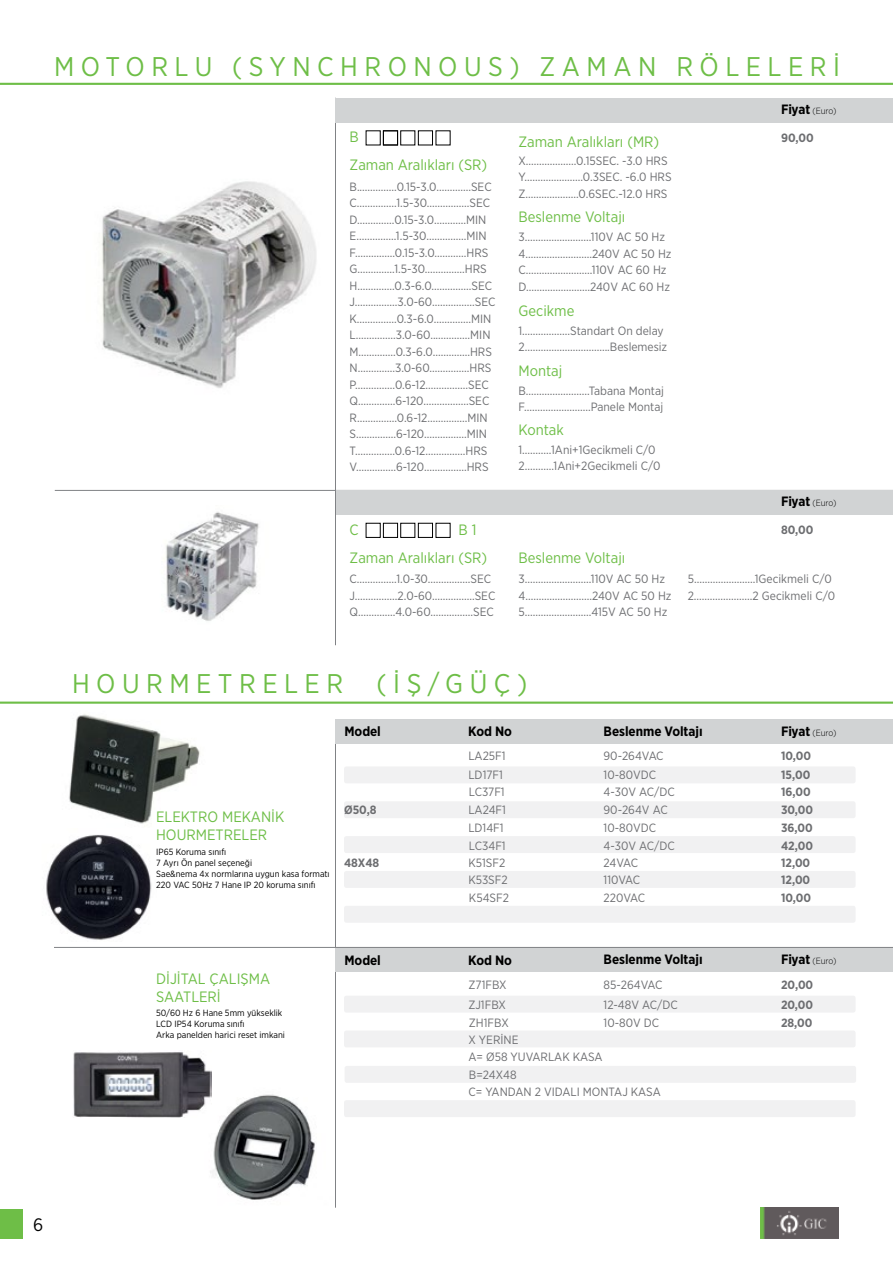
<style>
.page{position:relative;width:893px;height:1263px;background:#fff}
.page>*{position:absolute;margin:0;border:0;box-sizing:border-box;transform-origin:0 0}
.t1{font:27px "Gotham Narrow";letter-spacing:.24em;color:#6ebe47}
.t2{font:18px "Gotham Narrow";color:#000}
.t3{font:15px/18px "Gotham Narrow";color:#6ebe47}
.t4{font:700 13.5px "Gotham Narrow";color:#000}
.t5{font:12px/16.5px "Gotham Narrow";color:#6d6e71}
.t6{font:700 12px "Gotham Narrow";color:#6d6e71}
.t7{font:9px/10.8px "Gotham Narrow";color:#000}
.t8{font:300 9px "Gotham Narrow";color:#000}
</style>
<div class="page">
<div style="left:0;top:1209px;width:23px;height:30px;background:#6ebe47"></div>
<img style="left:760px;top:1208px;width:79px;height:31px">
<img style="left:166px;top:512px;width:93px;height:109px">
<hr style="left:55px;top:490px;width:838px;height:1px;background:#808285">
<div style="left:344px;top:766px;width:511px;height:17px;background:#f1f1f2;border-radius:2px"></div>
<div style="left:344px;top:996px;width:511px;height:16px;background:#f1f1f2;border-radius:2px"></div>
<div style="left:344px;top:801px;width:511px;height:17px;background:#f1f1f2;border-radius:2px"></div>
<div style="left:344px;top:1030px;width:511px;height:17px;background:#f1f1f2;border-radius:2px"></div>
<div style="left:344px;top:871px;width:511px;height:17px;background:#f1f1f2;border-radius:2px"></div>
<div style="left:344px;top:1100px;width:511px;height:17px;background:#f1f1f2;border-radius:2px"></div>
<div style="left:344px;top:836px;width:511px;height:17px;background:#f1f1f2;border-radius:2px"></div>
<div style="left:345px;top:1066px;width:511px;height:17px;background:#f1f1f2;border-radius:2px"></div>
<div style="left:344px;top:906px;width:511px;height:17px;background:#f1f1f2;border-radius:2px"></div>
<img style="left:69px;top:714px;width:131px;height:110px">
<div style="left:335px;top:490px;width:558px;height:24px;background:#d1d3d4"></div>
<img style="left:210px;top:1094px;width:105px;height:106px">
<img style="left:101px;top:181px;width:215px;height:207px">
<hr style="left:335px;top:98px;width:1px;height:547px;background:#808285">
<hr style="left:335px;top:719px;width:1px;height:489px;background:#808285">
<div style="left:335px;top:98px;width:558px;height:24px;background:#d1d3d4"></div>
<div style="left:366px;top:523px;width:14px;height:15px;border:1px solid #000"></div>
<div style="left:383px;top:131px;width:15px;height:14px;border:1px solid #000"></div>
<div style="left:383px;top:523px;width:15px;height:15px;border:1px solid #000"></div>
<div style="left:400px;top:131px;width:15px;height:14px;border:1px solid #000"></div>
<div style="left:400px;top:523px;width:15px;height:15px;border:1px solid #000"></div>
<div style="left:418px;top:131px;width:15px;height:14px;border:1px solid #000"></div>
<div style="left:418px;top:523px;width:15px;height:15px;border:1px solid #000"></div>
<div style="left:436px;top:523px;width:14px;height:15px;border:1px solid #000"></div>
<div style="left:335px;top:719px;width:558px;height:25px;background:#d1d3d4"></div>
<div style="left:335px;top:947px;width:558px;height:25px;background:#d1d3d4"></div>
<img style="left:73px;top:1052px;width:139px;height:65px">
<hr style="left:0;top:83px;width:893px;height:2px;background:#6ebe47">
<hr style="left:0;top:701px;width:893px;height:3px;background:#6ebe47">
<img style="left:46px;top:834px;width:106px;height:106px">
<hr style="left:54px;top:947px;width:839px;height:1px;background:#808285">
<h1 class="t1" style="left:54px;top:49px;width:787px">MOTORLU (SYNCHRONOUS) ZAMAN RÖLELERİ</h1>
<p class="t4" style="left:781px;top:100px;width:31px">Fiyat</p>
<p class="t8" style="left:812px;top:105px;width:26px">(Euro)</p>
<p class="t3" style="left:350px;top:127px;width:11px">B</p>
<p class="t3" style="left:518px;top:132px;width:142px">Zaman Aralıkları (MR)</p>
<p class="t6" style="left:781px;top:130px;width:34px">90,00</p>
<p class="t3" style="left:350px;top:155px;width:139px">Zaman Aralıkları (SR)</p>
<p class="t5" style="left:350px;top:178px;width:147px">B...............0.15-3.0.............SEC C...............1.5-30................SEC D..............0.15-3.0............MIN E...............1.5-30...............MIN F...............0.15-3.0............HRS G..............1.5-30...............HRS H..............0.3-6.0...............SEC J................3.0-60................SEC K...............0.3-6.0..............MIN L...............3.0-60...............MIN M..............0.3-6.0..............HRS N..............3.0-60...............HRS P...............0.6-12................SEC Q..............6-120.................SEC R...............0.6-12...............MIN S...............6-120................MIN T...............0.6-12...............HRS V...............6-120................HRS</p>
<p class="t5" style="left:518px;top:152px;width:155px">X...................0.15SEC. -3.0 HRS<br>Y......................0.3SEC. -6.0 HRS<br>Z....................0.6SEC.-12.0 HRS</p>
<p class="t3" style="left:518px;top:208px;width:108px">Beslenme Voltajı</p>
<p class="t5" style="left:518px;top:229px;width:155px">3.........................110V AC 50 Hz 4.........................240V AC 50 Hz C.........................110V AC 60 Hz D........................240V AC 60 Hz</p>
<p class="t3" style="left:518px;top:301px;width:57px">Gecikme</p>
<p class="t5" style="left:518px;top:322px;width:150px">1..................Standart On delay<br>2................................Beslemesiz</p>
<p class="t5" style="left:518px;top:382px;width:147px">B........................Tabana Montaj<br>F.........................Panele Montaj</p>
<p class="t5" style="left:518px;top:441px;width:143px">1...........1Ani+1Gecikmeli C/0<br>2...........1Ani+2Gecikmeli C/0</p>
<p class="t3" style="left:518px;top:361px;width:45px">Montaj</p>
<p class="t3" style="left:518px;top:420px;width:47px">Kontak</p>
<p class="t4" style="left:781px;top:492px;width:31px">Fiyat</p>
<p class="t8" style="left:812px;top:497px;width:26px">(Euro)</p>
<p class="t3" style="left:350px;top:520px;width:11px">C</p>
<p class="t3" style="left:459px;top:520px;width:19px">B 1</p>
<p class="t6" style="left:781px;top:522px;width:34px">80,00</p>
<p class="t3" style="left:350px;top:548px;width:139px">Zaman Aralıkları (SR)</p>
<p class="t3" style="left:518px;top:548px;width:108px">Beslenme Voltajı</p>
<p class="t5" style="left:350px;top:571px;width:147px">C...............1.0-30................SEC<br>J................2.0-60................SEC<br>Q..............4.0-60................SEC</p>
<p class="t5" style="left:518px;top:571px;width:155px">3.........................110V AC 50 Hz<br>4.........................240V AC 50 Hz<br>5.........................415V AC 50 Hz</p>
<p class="t5" style="left:688px;top:571px;width:149px">5.......................1Gecikmeli C/0<br>2......................2 Gecikmeli C/0</p>
<h1 class="t1" style="left:72px;top:667px;width:457px">HOURMETRELER (İŞ/GÜÇ)</h1>
<p class="t4" style="left:345px;top:723px;width:38px">Model</p>
<p class="t3" style="left:156px;top:808px;width:130px">ELEKTRO MEKANİK<br>HOURMETRELER</p>
<p class="t7" style="left:156px;top:847px;width:175px">IP65 Koruma sınıfı<br>7 Ayrı Ön panel seçeneği<br>Sae&amp;nema 4x normlarına uygun kasa formatı<br>220 VAC 50Hz 7 Hane IP 20 koruma sınıfı</p>
<p class="t6" style="left:344px;top:802px;width:34px">Ø50,8</p>
<p class="t6" style="left:344px;top:855px;width:37px">48X48</p>
<p class="t3" style="left:156px;top:969px;width:115px">DİJİTAL ÇALIŞMA<br>SAATLERİ</p>
<p class="t7" style="left:156px;top:1007px;width:130px">50/60 Hz 6 Hane 5mm yükseklik<br>LCD IP54 Koruma sınıfı<br>Arka panelden harici reset imkani</p>
<p class="t4" style="left:345px;top:951px;width:38px">Model</p>
<p class="t4" style="left:468px;top:723px;width:45px">Kod No</p>
<p class="t4" style="left:604px;top:722px;width:101px">Beslenme Voltajı</p>
<p class="t4" style="left:781px;top:722px;width:31px">Fiyat</p>
<p class="t8" style="left:812px;top:727px;width:26px">(Euro)</p>
<p class="t5" style="left:468px;top:747px;width:39px">LA25F1</p>
<p class="t5" style="left:604px;top:747px;width:62px">90-264VAC</p>
<p class="t6" style="left:781px;top:748px;width:32px">10,00</p>
<p class="t5" style="left:468px;top:766px;width:36px">LD17F1</p>
<p class="t5" style="left:604px;top:766px;width:54px">10-80VDC</p>
<p class="t6" style="left:781px;top:767px;width:31px">15,00</p>
<p class="t5" style="left:469px;top:784px;width:37px">LC37F1</p>
<p class="t5" style="left:604px;top:784px;width:73px">4-30V AC/DC</p>
<p class="t6" style="left:781px;top:784px;width:31px">16,00</p>
<p class="t5" style="left:468px;top:801px;width:39px">LA24F1</p>
<p class="t5" style="left:604px;top:801px;width:66px">90-264V AC</p>
<p class="t6" style="left:781px;top:802px;width:34px">30,00</p>
<p class="t5" style="left:468px;top:819px;width:37px">LD14F1</p>
<p class="t5" style="left:604px;top:819px;width:54px">10-80VDC</p>
<p class="t6" style="left:781px;top:820px;width:33px">36,00</p>
<p class="t5" style="left:469px;top:837px;width:38px">LC34F1</p>
<p class="t5" style="left:604px;top:837px;width:73px">4-30V AC/DC</p>
<p class="t6" style="left:781px;top:838px;width:34px">42,00</p>
<p class="t5" style="left:468px;top:854px;width:38px">K51SF2</p>
<p class="t5" style="left:604px;top:854px;width:36px">24VAC</p>
<p class="t6" style="left:781px;top:855px;width:31px">12,00</p>
<p class="t5" style="left:468px;top:871px;width:41px">K53SF2</p>
<p class="t5" style="left:604px;top:871px;width:38px">110VAC</p>
<p class="t6" style="left:781px;top:872px;width:31px">12,00</p>
<p class="t5" style="left:469px;top:889px;width:42px">K54SF2</p>
<p class="t5" style="left:604px;top:889px;width:43px">220VAC</p>
<p class="t6" style="left:781px;top:890px;width:32px">10,00</p>
<p class="t4" style="left:468px;top:951px;width:45px">Kod No</p>
<p class="t4" style="left:604px;top:950px;width:101px">Beslenme Voltajı</p>
<p class="t4" style="left:781px;top:950px;width:31px">Fiyat</p>
<p class="t8" style="left:812px;top:955px;width:26px">(Euro)</p>
<p class="t5" style="left:468px;top:976px;width:40px">Z71FBX</p>
<p class="t5" style="left:604px;top:976px;width:60px">85-264VAC</p>
<p class="t6" style="left:781px;top:977px;width:34px">20,00</p>
<p class="t5" style="left:468px;top:996px;width:39px">ZJ1FBX</p>
<p class="t5" style="left:604px;top:996px;width:76px">12-48V AC/DC</p>
<p class="t6" style="left:781px;top:997px;width:34px">20,00</p>
<p class="t5" style="left:469px;top:1014px;width:41px">ZH1FBX</p>
<p class="t5" style="left:604px;top:1014px;width:57px">10-80V DC</p>
<p class="t6" style="left:781px;top:1015px;width:33px">28,00</p>
<p class="t5" style="left:468px;top:1031px;width:52px">X YERİNE</p>
<p class="t5" style="left:468px;top:1048px;width:136px">A= Ø58 YUVARLAK KASA</p>
<p class="t5" style="left:469px;top:1066px;width:49px">B=24X48</p>
<p class="t5" style="left:468px;top:1083px;width:194px">C= YANDAN 2 VIDALI MONTAJ KASA</p>
<h2 class="t2" style="left:33px;top:1214px;width:12px">6</h2>
</div>
